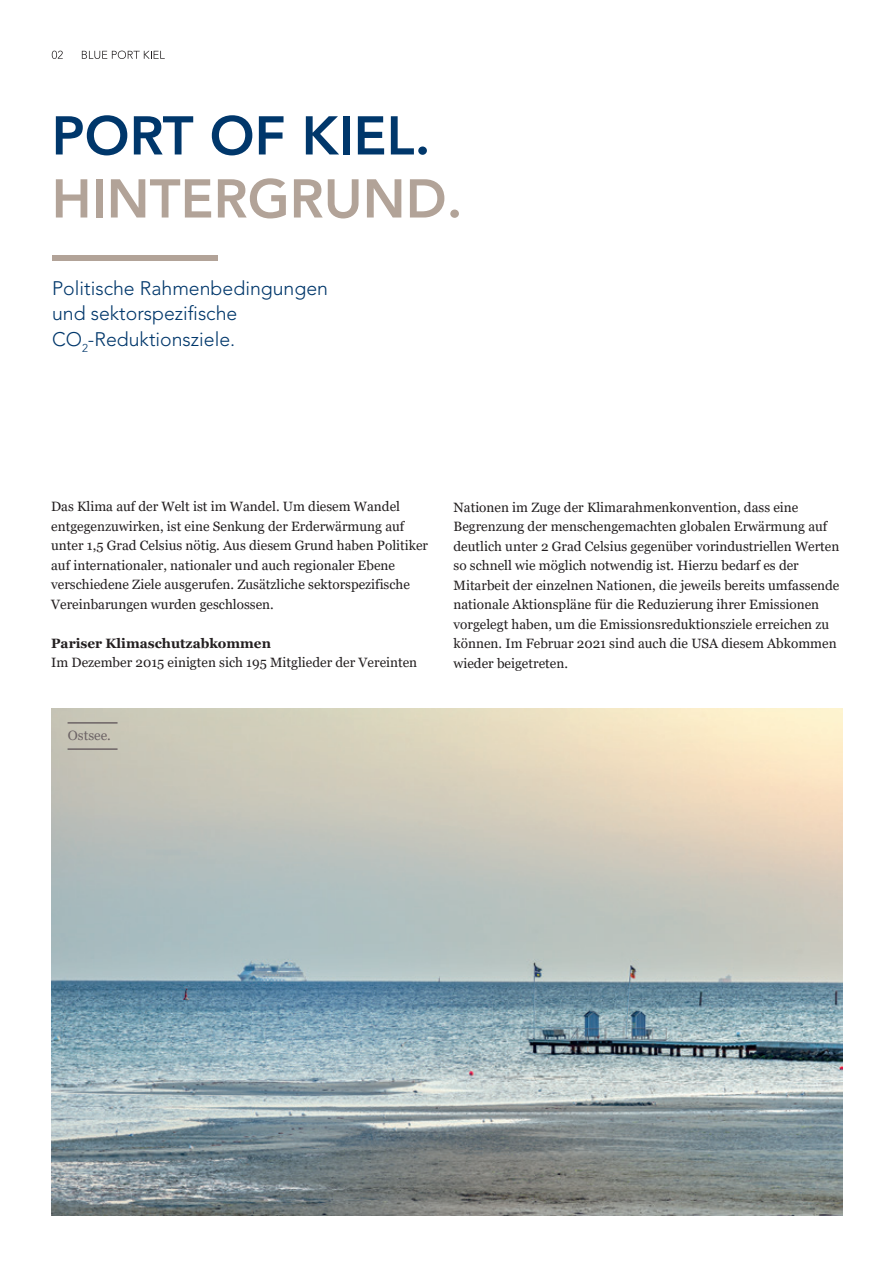
<style>
.page{position:relative;width:893px;height:1263px;background:#fff}
.page>*{position:absolute;margin:0;border:0;box-sizing:border-box;transform-origin:0 0}
.t1{font:800 54px "Avenir LT Std";color:#b2a398}
.t2{font:800 54px "Avenir LT Std";color:#00376b}
.t3{font:300 19.5px/25.5px "Avenir LT Std";color:#00376b}
.t4{font:13.5px/19.5px "Georgia";color:#231f20}
.t5{font:700 13.5px "Georgia";color:#231f20}
.t6{font:13.5px "Georgia";color:#6c6365}
</style>
<div class="page">
<div style="left:52px;top:255px;width:166px;height:6px;background:#b2a398"></div>
<svg style="left:52px;top:51px;width:11px;height:8px"></svg>
<svg style="left:82px;top:51px;width:83px;height:8px"></svg>
<img style="left:51px;top:708px;width:792px;height:507px">
<hr style="left:68px;top:722px;width:50px;height:2px;background:#6c6365">
<hr style="left:68px;top:748px;width:50px;height:2px;background:#6c6365">
<h1 class="t2" style="left:52px;top:104px;width:380px">PORT OF KIEL.</h1>
<h1 class="t1" style="left:52px;top:167px;width:412px">HINTERGRUND.</h1>
<h2 class="t3" style="left:52px;top:275px;width:277px">Politische Rahmenbedingungen und sektorspezifische<br>CO<sub>2</sub>-Reduktionsziele.</h2>
<p class="t4" style="left:51px;top:497px;width:378px">Das Klima auf der Welt ist im Wandel. Um diesem Wandel entgegenzuwirken, ist eine Senkung der Erderwärmung auf unter 1,5 Grad Celsius nötig. Aus diesem Grund haben Politiker auf internationaler, nationaler und auch regionaler Ebene verschiedene Ziele ausgerufen. Zusätzliche sektorspezifische Vereinbarungen wurden geschlossen.</p>
<p class="t5" style="left:51px;top:634px;width:221px">Pariser Klimaschutzabkommen</p>
<p class="t4" style="left:51px;top:653px;width:368px">Im Dezember 2015 einigten sich 195 Mitglieder der Vereinten</p>
<p class="t6" style="left:68px;top:727px;width:45px">Ostsee.</p>
<p class="t4" style="left:453px;top:498px;width:387px">Nationen im Zuge der Klimarahmenkonvention, dass eine Begrenzung der menschengemachten globalen Erwärmung auf deutlich unter 2 Grad Celsius gegenüber vorindustriellen Werten so schnell wie möglich notwendig ist. Hierzu bedarf es der Mitarbeit der einzelnen Nationen, die jeweils bereits umfassende nationale Aktionspläne für die Reduzierung ihrer Emissionen vorgelegt haben, um die Emissionsreduktionsziele erreichen zu können. Im Februar 2021 sind auch die USA diesem Abkommen wieder beigetreten.</p>
</div>
